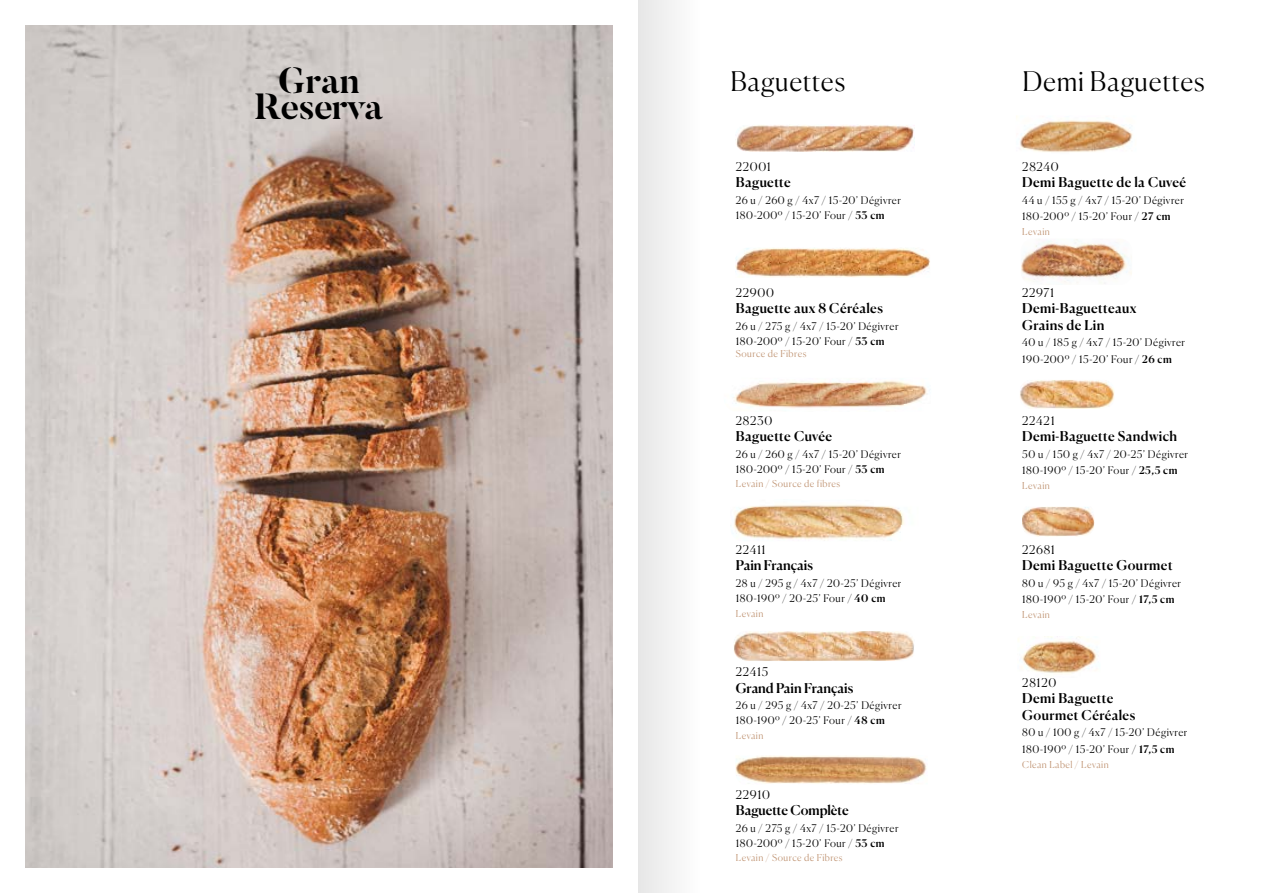
<style>
.page{position:relative;width:1276px;height:893px;background:#fff}
.page>*{position:absolute;margin:0;border:0;box-sizing:border-box;transform-origin:0 0}
.t1{font:700 36.3px "Butler Stencil";letter-spacing:-.02em;color:#000}
.t2{font:300 27px "Canela";letter-spacing:.025em;color:#000}
.t3{font:500 13.5px/16.5px "Canela";letter-spacing:.02em;color:#000}
.t4{font:500 13.5px "Canela";letter-spacing:-.005em;color:#000}
.t5{font:300 12px "Canela";letter-spacing:.06em;color:#000}
.t6{font:300 10.5px/15px "Canela";letter-spacing:.05em;color:#000}
.t7{font:300 9.45px "Canela";letter-spacing:.045em;color:#c09473}
.s1{font-weight:500}
</style>
<div class="page">
<img style="left:26px;top:26px;width:586px;height:841px">
<img style="left:735px;top:125px;width:179px;height:27px">
<img style="left:730px;top:504px;width:174px;height:37px">
<img style="left:735px;top:248px;width:195px;height:30px">
<img style="left:733px;top:380px;width:194px;height:28px">
<img style="left:733px;top:631px;width:181px;height:30px">
<img style="left:735px;top:755px;width:192px;height:29px">
<img style="left:1016px;top:116px;width:117px;height:36px">
<img style="left:1021px;top:239px;width:111px;height:45px">
<img style="left:1020px;top:380px;width:94px;height:29px">
<img style="left:1022px;top:507px;width:72px;height:30px">
<img style="left:1018px;top:636px;width:79px;height:38px">
<div style="left:638px;top:0;width:64px;height:893px;background:#f3f3f3"></div>
<h1 class="t1" style="left:278px;top:57px;width:83px">Gran</h1>
<h2 class="t2" style="left:730px;top:60px;width:116px">Baguettes</h2>
<h2 class="t2" style="left:1022px;top:60px;width:184px">Demi Baguettes</h2>
<h1 class="t1" style="left:255px;top:84px;width:130px">Reserva</h1>
<p class="t5" style="left:736px;top:157px;width:36px">22001</p>
<p class="t3" style="left:736px;top:173px;width:57px">Baguette</p>
<p class="t6" style="left:736px;top:191px;width:167px">26 u / 260 g / 4x7 / 15-20’ Dégivrer<br>180-200º / 15-20’ Four / <span class="s1">53 cm</span></p>
<p class="t5" style="left:736px;top:283px;width:40px">22900</p>
<p class="t3" style="left:736px;top:299px;width:149px">Baguette aux 8 Céréales</p>
<p class="t6" style="left:736px;top:317px;width:164px">26 u / 275 g / 4x7 / 15-20’ Dégivrer<br>180-200º / 15-20’ Four / <span class="s1">53 cm</span></p>
<p class="t7" style="left:736px;top:346px;width:72px">Source de Fibres</p>
<p class="t5" style="left:736px;top:411px;width:38px">28230</p>
<p class="t3" style="left:736px;top:427px;width:98px">Baguette Cuvée</p>
<p class="t6" style="left:736px;top:445px;width:167px">26 u / 260 g / 4x7 / 15-20’ Dégivrer<br>180-200º / 15-20’ Four / <span class="s1">53 cm</span></p>
<p class="t7" style="left:736px;top:476px;width:106px">Levain / Source de fibres</p>
<p class="t5" style="left:736px;top:540px;width:31px">22411</p>
<p class="t4" style="left:736px;top:555px;width:79px">Pain Français</p>
<p class="t6" style="left:736px;top:575px;width:167px">28 u / 295 g / 4x7 / 20-25’ Dégivrer<br>180-190º / 20-25’ Four / <span class="s1">40 cm</span></p>
<p class="t7" style="left:736px;top:606px;width:29px">Levain</p>
<p class="t5" style="left:736px;top:662px;width:34px">22415</p>
<p class="t4" style="left:736px;top:677px;width:119px">Grand Pain Français</p>
<p class="t6" style="left:736px;top:697px;width:167px">26 u / 295 g / 4x7 / 20-25’ Dégivrer<br>180-190º / 20-25’ Four / <span class="s1">48 cm</span></p>
<p class="t7" style="left:736px;top:728px;width:29px">Levain</p>
<p class="t5" style="left:736px;top:785px;width:36px">22910</p>
<p class="t4" style="left:736px;top:800px;width:114px">Baguette Complète</p>
<p class="t6" style="left:736px;top:819px;width:164px">26 u / 275 g / 4x7 / 15-20’ Dégivrer<br>180-200º / 15-20’ Four / <span class="s1">53 cm</span></p>
<p class="t7" style="left:736px;top:851px;width:108px">Levain / Source de Fibres</p>
<p class="t5" style="left:1022px;top:157px;width:38px">28240</p>
<p class="t3" style="left:1022px;top:173px;width:165px">Demi Baguette de la Cuveé</p>
<p class="t6" style="left:1022px;top:191px;width:163px;line-height:16.5px">44 u / 155 g / 4x7 / 15-20’ Dégivrer<br>180-200º / 15-20’ Four / <span class="s1">27 cm</span></p>
<p class="t7" style="left:1022px;top:224px;width:29px">Levain</p>
<p class="t5" style="left:1022px;top:283px;width:33px">22971</p>
<p class="t3" style="left:1022px;top:299px;width:116px">Demi-Baguetteaux<br>Grains de Lin</p>
<p class="t6" style="left:1022px;top:333px;width:164px;line-height:16.5px">40 u / 185 g / 4x7 / 15-20’ Dégivrer<br>190-200º / 15-20’ Four / <span class="s1">26 cm</span></p>
<p class="t5" style="left:1022px;top:411px;width:34px">22421</p>
<p class="t3" style="left:1022px;top:427px;width:156px">Demi-Baguette Sandwich</p>
<p class="t6" style="left:1022px;top:445px;width:167px;line-height:16.5px">50 u / 150 g / 4x7 / 20-25’ Dégivrer<br>180-190º / 15-20’ Four / <span class="s1">25,5 cm</span></p>
<p class="t7" style="left:1022px;top:478px;width:29px">Levain</p>
<p class="t5" style="left:1022px;top:540px;width:34px">22681</p>
<p class="t3" style="left:1022px;top:556px;width:152px">Demi Baguette Gourmet</p>
<p class="t6" style="left:1022px;top:574px;width:160px;line-height:16.5px">80 u / 95 g / 4x7 / 15-20’ Dégivrer<br>180-190º / 15-20’ Four / <span class="s1">17,5 cm</span></p>
<p class="t7" style="left:1022px;top:607px;width:29px">Levain</p>
<p class="t5" style="left:1022px;top:673px;width:35px">28120</p>
<p class="t3" style="left:1022px;top:689px;width:114px">Demi Baguette<br>Gourmet Céréales</p>
<p class="t6" style="left:1022px;top:723px;width:167px;line-height:16.5px">80 u / 100 g / 4x7 / 15-20’ Dégivrer<br>180-190º / 15-20’ Four / <span class="s1">17,5 cm</span></p>
<p class="t7" style="left:1022px;top:757px;width:88px">Clean Label / Levain</p>
</div>
